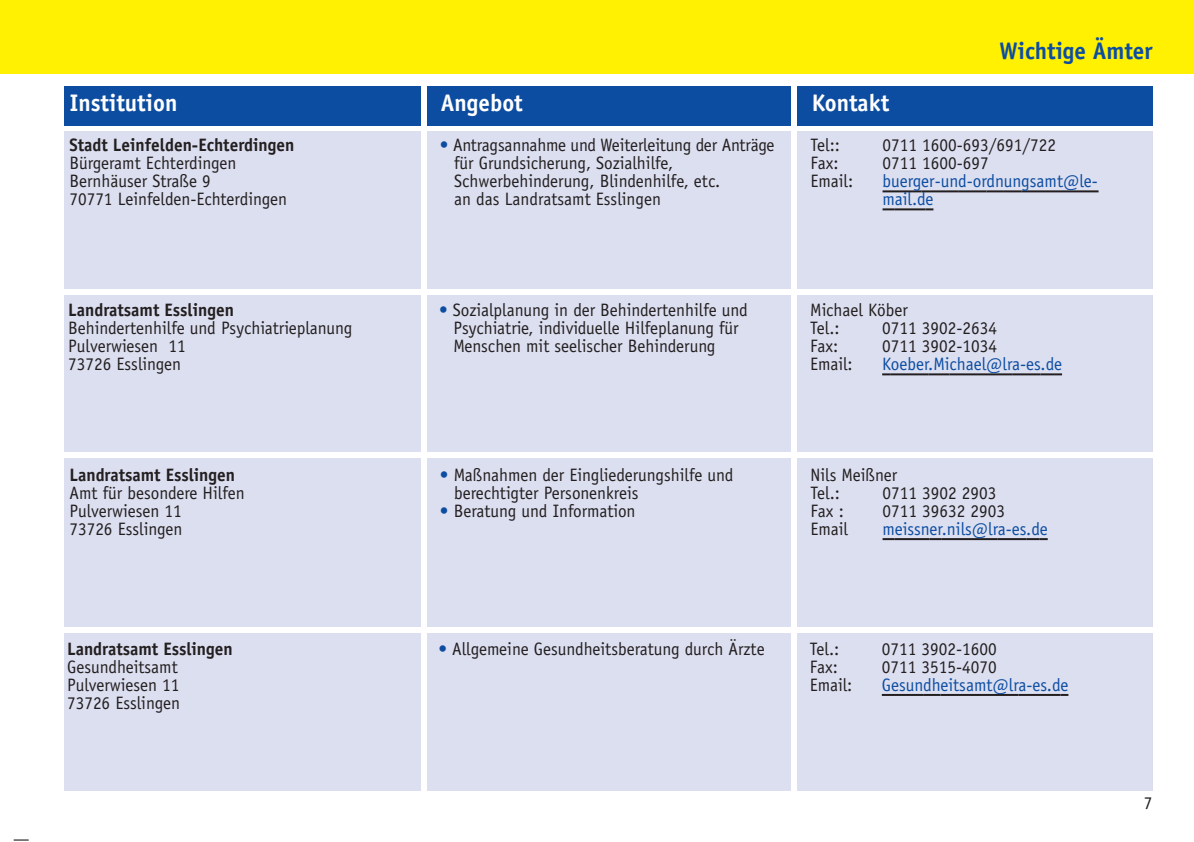
<style>
.page{position:relative;width:1194px;height:842px;background:#fff}
.page>*{position:absolute;margin:0;border:0;box-sizing:border-box;transform-origin:0 0}
.t1{font:700 24px "Officina Sans";color:#fff;scale:.96 1}
.t2{font:700 24px "Officina Sans";color:#0d4da1;scale:.96 1}
.t3{font:18px/18px "Officina Sans";color:#231f20;scale:.96 1}
.t4{font:18px/18px "Officina Sans";color:#0d4da1;scale:.96 1}
.t5{font:700 18px "Officina Sans";color:#231f20;scale:.96 1}
.s1{color:#0d4da1}
</style>
<div class="page">
<svg style="left:14px;top:840px;width:15px;height:1px"></svg>
<div style="left:0;top:0;width:1194px;height:74px;background:#fff101"></div>
<div style="left:64px;top:86px;width:1089px;height:40px;background:#0d4da1"></div>
<div style="left:421px;top:77px;width:6px;height:737px;background:#fff"></div>
<div style="left:791px;top:79px;width:6px;height:749px;background:#fff"></div>
<hr style="left:883px;top:190px;width:30px;height:2px;background:#231f20">
<svg style="left:913px;top:190px;width:8px;height:2px"></svg>
<hr style="left:921px;top:190px;width:37px;height:2px;background:#231f20">
<hr style="left:958px;top:190px;width:29px;height:2px;background:#231f20">
<svg style="left:987px;top:190px;width:34px;height:2px"></svg>
<hr style="left:1021px;top:190px;width:77px;height:2px;background:#231f20">
<svg style="left:883px;top:208px;width:12px;height:2px"></svg>
<hr style="left:895px;top:208px;width:30px;height:2px;background:#231f20">
<svg style="left:925px;top:208px;width:8px;height:2px"></svg>
<svg style="left:882px;top:373px;width:9px;height:2px"></svg>
<hr style="left:891px;top:373px;width:37px;height:2px;background:#231f20">
<hr style="left:928px;top:373px;width:21px;height:2px;background:#231f20">
<hr style="left:949px;top:373px;width:63px;height:2px;background:#231f20">
<hr style="left:1012px;top:373px;width:29px;height:2px;background:#231f20">
<svg style="left:1041px;top:373px;width:21px;height:2px"></svg>
<svg style="left:883px;top:538px;width:12px;height:2px"></svg>
<hr style="left:895px;top:538px;width:35px;height:2px;background:#231f20">
<svg style="left:930px;top:538px;width:12px;height:2px"></svg>
<hr style="left:942px;top:538px;width:56px;height:2px;background:#231f20">
<hr style="left:998px;top:538px;width:28px;height:2px;background:#231f20">
<svg style="left:1026px;top:538px;width:22px;height:2px"></svg>
<hr style="left:882px;top:694px;width:41px;height:2px;background:#231f20">
<svg style="left:923px;top:694px;width:17px;height:2px"></svg>
<hr style="left:940px;top:694px;width:78px;height:2px;background:#231f20">
<hr style="left:1018px;top:694px;width:29px;height:2px;background:#231f20">
<svg style="left:1047px;top:694px;width:21px;height:2px"></svg>
<h1 class="t1" style="left:70px;top:94px;width:113px">Institution</h1>
<h1 class="t1" style="left:441px;top:94px;width:87px">Angebot</h1>
<h1 class="t1" style="left:812px;top:94px;width:82px">Kontakt</h1>
<h1 class="t2" style="left:999px;top:42px;width:161px">Wichtige Ämter</h1>
<p class="t5" style="left:69px;top:138px;width:236px">Stadt Leinfelden-Echterdingen</p>
<p class="t3" style="left:69px;top:156px;width:228px">Bürgeramt Echterdingen<br>Bernhäuser Straße 9<br>70771 Leinfelden-Echterdingen</p>
<p class="t5" style="left:68px;top:303px;width:174px">Landratsamt Esslingen</p>
<p class="t3" style="left:68px;top:321px;width:298px">Behindertenhilfe und Psychiatrieplanung<br>Pulverwiesen 11<br>73726 Esslingen</p>
<p class="t5" style="left:69px;top:468px;width:174px">Landratsamt Esslingen</p>
<p class="t3" style="left:69px;top:486px;width:184px">Amt für besondere Hilfen<br>Pulverwiesen 11<br>73726 Esslingen</p>
<p class="t5" style="left:67px;top:642px;width:174px">Landratsamt Esslingen</p>
<p class="t3" style="left:67px;top:659px;width:119px">Gesundheitsamt<br>Pulverwiesen 11<br>73726 Esslingen</p>
<p class="t3" style="left:454px;top:138px;width:335px;text-indent:-14px"><span class="s1">•</span> Antragsannahme und Weiterleitung der Anträge für Grundsicherung, Sozialhilfe, Schwerbehinderung, Blindenhilfe, etc.<br>an das Landratsamt Esslingen</p>
<p class="t3" style="left:811px;top:138px;width:32px">Tel::</p>
<p class="t3" style="left:883px;top:138px;width:182px">0711 1600-693/691/722</p>
<p class="t3" style="left:811px;top:156px;width:31px">Fax:</p>
<p class="t3" style="left:883px;top:156px;width:112px">0711 1600-697</p>
<p class="t3" style="left:811px;top:174px;width:46px">Email:</p>
<p class="t4" style="left:883px;top:174px;width:226px">buerger-und-ordnungsamt@le&shy;mail.de</p>
<p class="t3" style="left:453px;top:303px;width:308px;text-indent:-14px"><span class="s1">•</span> Sozialplanung in der Behindertenhilfe und<br>Psychiatrie, individuelle Hilfeplanung für<br>Menschen mit seelischer Behinderung</p>
<p class="t3" style="left:810px;top:303px;width:103px">Michael Köber<br>Tel.:</p>
<p class="t3" style="left:882px;top:321px;width:121px">0711 3902-2634</p>
<p class="t3" style="left:810px;top:339px;width:31px">Fax:</p>
<p class="t3" style="left:882px;top:339px;width:121px">0711 3902-1034</p>
<p class="t3" style="left:810px;top:357px;width:46px">Email:</p>
<p class="t4" style="left:882px;top:357px;width:189px">Koeber.Michael@lra-es.de</p>
<p class="t3" style="left:454px;top:468px;width:293px;text-indent:-14px"><span class="s1">•</span> Maßnahmen der Eingliederungshilfe und berechtigter Personenkreis</p>
<p class="t3" style="left:440px;top:504px;width:205px"><span class="s1">•</span> Beratung und Information</p>
<p class="t3" style="left:811px;top:468px;width:92px">Nils Meißner<br>Tel.:</p>
<p class="t3" style="left:883px;top:486px;width:120px">0711 3902 2903</p>
<p class="t3" style="left:811px;top:504px;width:36px">Fax :</p>
<p class="t3" style="left:883px;top:504px;width:129px">0711 39632 2903</p>
<p class="t3" style="left:811px;top:522px;width:41px">Email</p>
<p class="t4" style="left:883px;top:522px;width:174px">meissner.nils@lra-es.de</p>
<p class="t3" style="left:438px;top:641px;width:341px"><span class="s1">•</span> Allgemeine Gesundheitsberatung durch Ärzte</p>
<p class="t3" style="left:810px;top:641px;width:32px">Tel.:</p>
<p class="t3" style="left:882px;top:641px;width:121px">0711 3902-1600</p>
<p class="t3" style="left:810px;top:659px;width:31px">Fax:</p>
<p class="t3" style="left:882px;top:659px;width:121px">0711 3515-4070</p>
<p class="t3" style="left:810px;top:677px;width:46px">Email:</p>
<p class="t4" style="left:882px;top:677px;width:196px">Gesundheitsamt@lra-es.de</p>
<p class="t3" style="left:1144px;top:795px;width:11px">7</p>
</div>
